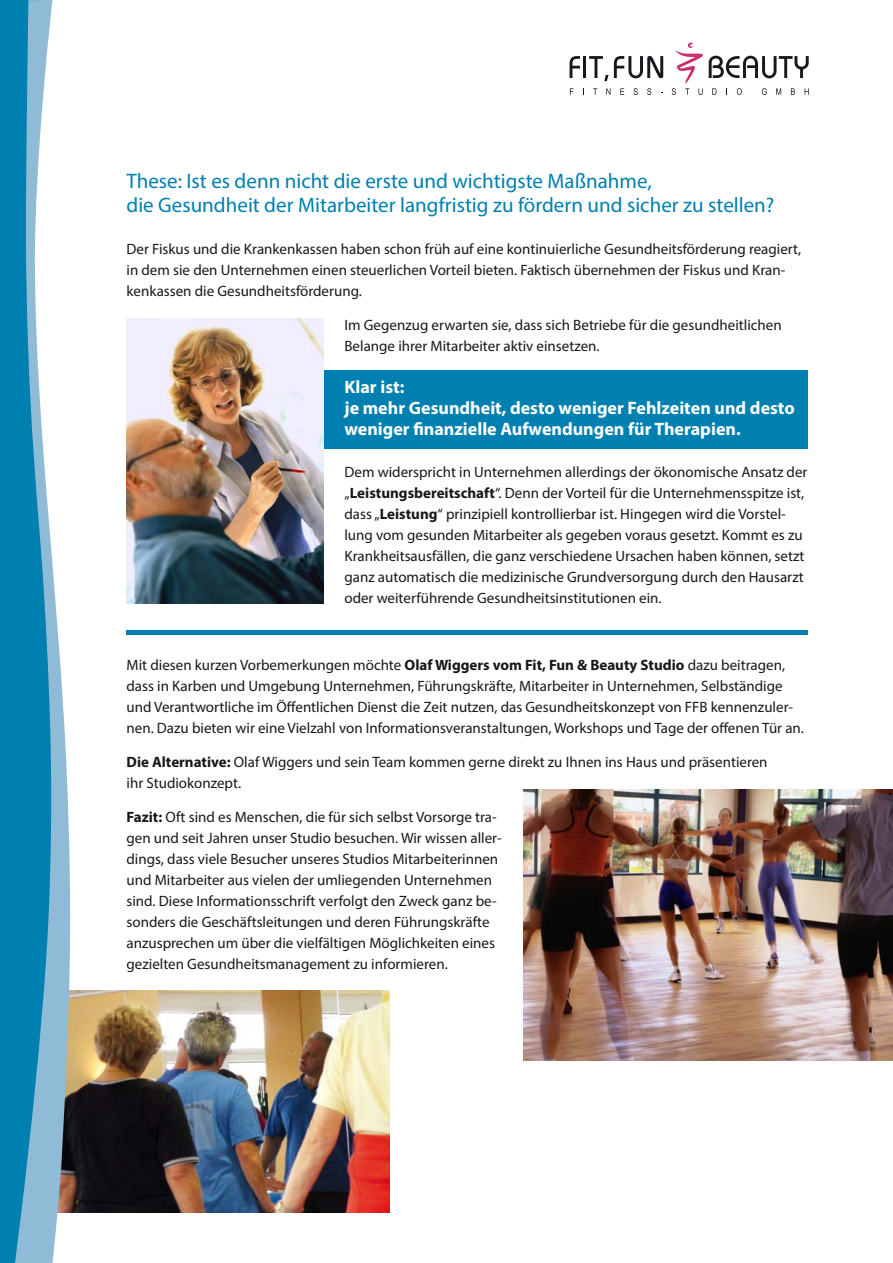
<style>
.page{position:relative;width:893px;height:1263px;background:#fff}
.page>*{position:absolute;margin:0;border:0;box-sizing:border-box;transform-origin:0 0}
.t1{font:21px/24px "Myriad Pro";color:#0080b0}
.t2{font:700 18px/21px "Myriad Pro";color:#fff}
.t3{font:15px/21px "Myriad Pro";color:#1a171c}
.s1{font-weight:700}
</style>
<div class="page">
<img style="left:73px;top:991px;width:316px;height:221px">
<div style="left:321px;top:370px;width:487px;height:78px;background:#0080b0"></div>
<div style="left:0;top:0;width:15px;height:1263px;background:#0080b0"></div>
<svg style="left:15px;top:0;width:58px;height:1263px"></svg>
<svg style="left:570px;top:56px;width:10px;height:22px"></svg>
<hr style="left:583px;top:56px;width:3px;height:22px;background:#1a171c">
<svg style="left:589px;top:56px;width:74px;height:25px"></svg>
<svg style="left:709px;top:56px;width:100px;height:22px"></svg>
<svg style="left:570px;top:88px;width:3px;height:7px"></svg>
<svg style="left:593px;top:88px;width:4px;height:7px"></svg>
<svg style="left:606px;top:88px;width:4px;height:7px"></svg>
<svg style="left:620px;top:88px;width:4px;height:7px"></svg>
<svg style="left:634px;top:88px;width:4px;height:7px"></svg>
<svg style="left:647px;top:88px;width:4px;height:7px"></svg>
<svg style="left:672px;top:43px;width:31px;height:52px"></svg>
<svg style="left:712px;top:88px;width:4px;height:7px"></svg>
<svg style="left:737px;top:88px;width:5px;height:7px"></svg>
<svg style="left:762px;top:88px;width:5px;height:7px"></svg>
<svg style="left:776px;top:88px;width:5px;height:7px"></svg>
<svg style="left:791px;top:88px;width:4px;height:7px"></svg>
<svg style="left:804px;top:88px;width:5px;height:7px"></svg>
<img style="left:127px;top:319px;width:196px;height:284px">
<img style="left:523px;top:789px;width:370px;height:271px">
<hr style="left:126px;top:630px;width:682px;height:4px;background:#0080b0">
<h1 class="t1" style="left:126px;top:169px;width:649px">These: Ist es denn nicht die erste und wichtigste Maßnahme,<br>die Gesundheit der Mitarbeiter langfristig zu fördern und sicher zu stellen?</h1>
<p class="t3" style="left:126px;top:238px;width:676px">Der Fiskus und die Krankenkassen haben schon früh auf eine kontinuierliche Gesundheitsförderung reagiert, in dem sie den Unternehmen einen steuerlichen Vorteil bieten. Faktisch übernehmen der Fiskus und Kran&shy;kenkassen die Gesundheitsförderung.</p>
<p class="t3" style="left:344px;top:314px;width:439px">Im Gegenzug erwarten sie, dass sich Betriebe für die gesundheitlichen<br>Belange ihrer Mitarbeiter aktiv einsetzen.</p>
<p class="t2" style="left:344px;top:376px;width:452px">Klar ist:<br>je mehr Gesundheit, desto weniger Fehlzeiten und desto weniger finanzielle Aufwendungen für Therapien.</p>
<p class="t3" style="left:344px;top:461px;width:465px">Dem widerspricht in Unternehmen allerdings der ökonomische Ansatz der „<span class="s1">Leistungsbereitschaft</span>“. Denn der Vorteil für die Unternehmensspitze ist, dass „<span class="s1">Leistung</span>“ prinzipiell kontrollierbar ist. H ingegen wird die Vorstel&shy;lung vom gesunden Mitarbeiter als gegeben voraus gesetzt. Kommt es zu Krankheitsausfällen, die ganz verschiedene Ursachen haben können, setzt ganz automatisch die medizinische Grundversorgung durch den Hausarzt oder weiterführende Gesundheitsinstitutionen ein.</p>
<p class="t3" style="left:126px;top:655px;width:679px">Mit diesen kurzen Vorbemerkungen möchte <span class="s1">Olaf Wiggers vom Fit, Fun &amp; Beauty Studio</span> dazu beitragen, dass in Karben und Umgebung Unternehmen, Führungskräfte, Mitarbeiter in Unternehmen, Selbständige und Verantwortliche im Öffentlichen Dienst die Zeit nutzen, das Gesundheitskonzept von FFB kennenzuler&shy;nen. Dazu bieten wir eine Vielzahl von Informationsveranstaltungen, Workshops und Tage der offenen Tür an.</p>
<p class="t3" style="left:126px;top:751px;width:643px"><span class="s1">Die Alternative:</span> Olaf Wiggers und sein Team kommen gerne direkt zu Ihnen ins Haus und präsentieren ihr Studiokonzept.</p>
<p class="t3" style="left:126px;top:806px;width:377px"><span class="s1">Fazit:</span> Oft sind es Menschen, die für sich selbst Vorsorge tra&shy;gen und seit Jahren unser Studio besuchen. Wir wissen aller&shy;dings, dass viele Besucher unseres Studios Mitarbeiterinnen und Mitarbeiter aus vielen der umliegenden Unternehmen sind. Diese Informationsschrift verfolgt den Zweck ganz be&shy;sonders die Geschäftsleitungen und deren Führungskräfte anzusprechen um über die vielfältigen Möglichkeiten eines gezielten Gesundheitsmanagement zu informieren.</p>
</div>
